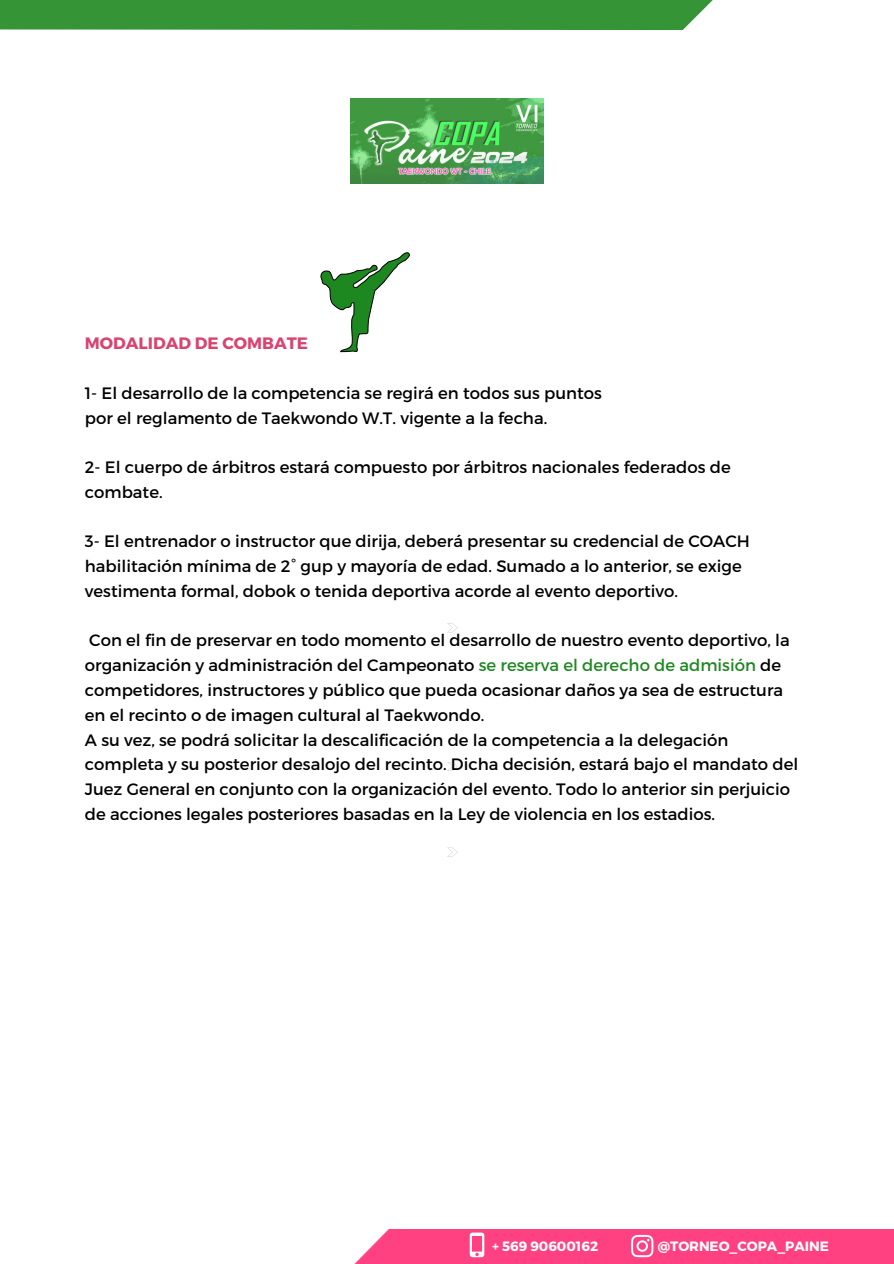
<style>
.page{position:relative;width:894px;height:1264px;background:#fff}
.page>*{position:absolute;margin:0;border:0;box-sizing:border-box;transform-origin:0 0}
.t1{font:16.5px/24.8px "Montserrat";color:#000}
.t2{font:700 16.5px "Montserrat";color:#d94370}
.t3{font:700 13.5px "Montserrat";color:#fff}
.s1{color:#1e8820}
</style>
<div class="page">
<div style="left:0;top:0;width:713px;height:30px;background:#349436"></div>
<div style="left:355px;top:1229px;width:538px;height:34px;background:#ff4182"></div>
<svg style="left:447px;top:623px;width:10px;height:9px"></svg>
<svg style="left:447px;top:762px;width:10px;height:9px"></svg>
<svg style="left:447px;top:847px;width:10px;height:9px"></svg>
<svg style="left:469px;top:1232px;width:15px;height:25px"></svg>
<svg style="left:631px;top:1234px;width:22px;height:23px"></svg>
<img style="left:350px;top:99px;width:193px;height:84px">
<svg style="left:320px;top:252px;width:89px;height:101px"></svg>
<p class="t2" style="left:85px;top:333px;width:224px">MODALIDAD DE COMBATE</p>
<p class="t1" style="left:85px;top:380px;width:518px">1- El desarrollo de la competencia se regirá en todos sus puntos por el reglamento de Taekwondo W.T. vigente a la fecha.</p>
<p class="t1" style="left:85px;top:454px;width:647px">2- El cuerpo de árbitros estará compuesto por árbitros nacionales federados de combate.</p>
<h1 class="t1" style="left:85px;top:528px;width:666px">3- El entrenador o instructor que dirija, deberá presentar su credencial de COACH habilitación mínima de 2° gup y mayoría de edad. Sumado a lo anterior, se exige vestimenta formal, dobok o tenida deportiva acorde al evento deportivo.</h1>
<h2 class="t1" style="left:85px;top:627px;width:714px">Con el fin de preservar en todo momento el desarrollo de nuestro evento deportivo, la organización y administración del Campeonato <span class="s1">se reserva el derecho de admisión</span> de competidores, instructores y pú blico que pueda ocasionar daños ya sea de estructura en el recinto o de imagen cultural al Taekwondo.<br>A su vez, se podrá solicitar la descalificación de la competencia a la delegación completa y su posterior desalojo del recinto. Dicha decisión, estará bajo el mandato del Juez General en conjunto con la organización del evento. Todo lo anterior sin perjuicio de acciones legales posteriores basadas en la Ley de violencia en los estadios.</h2>
<h2 class="t3" style="left:492px;top:1236px;width:107px">+ 569 90600162</h2>
<h2 class="t3" style="left:657px;top:1236px;width:172px">@TORNEO_COPA_PAINE</h2>
</div>
